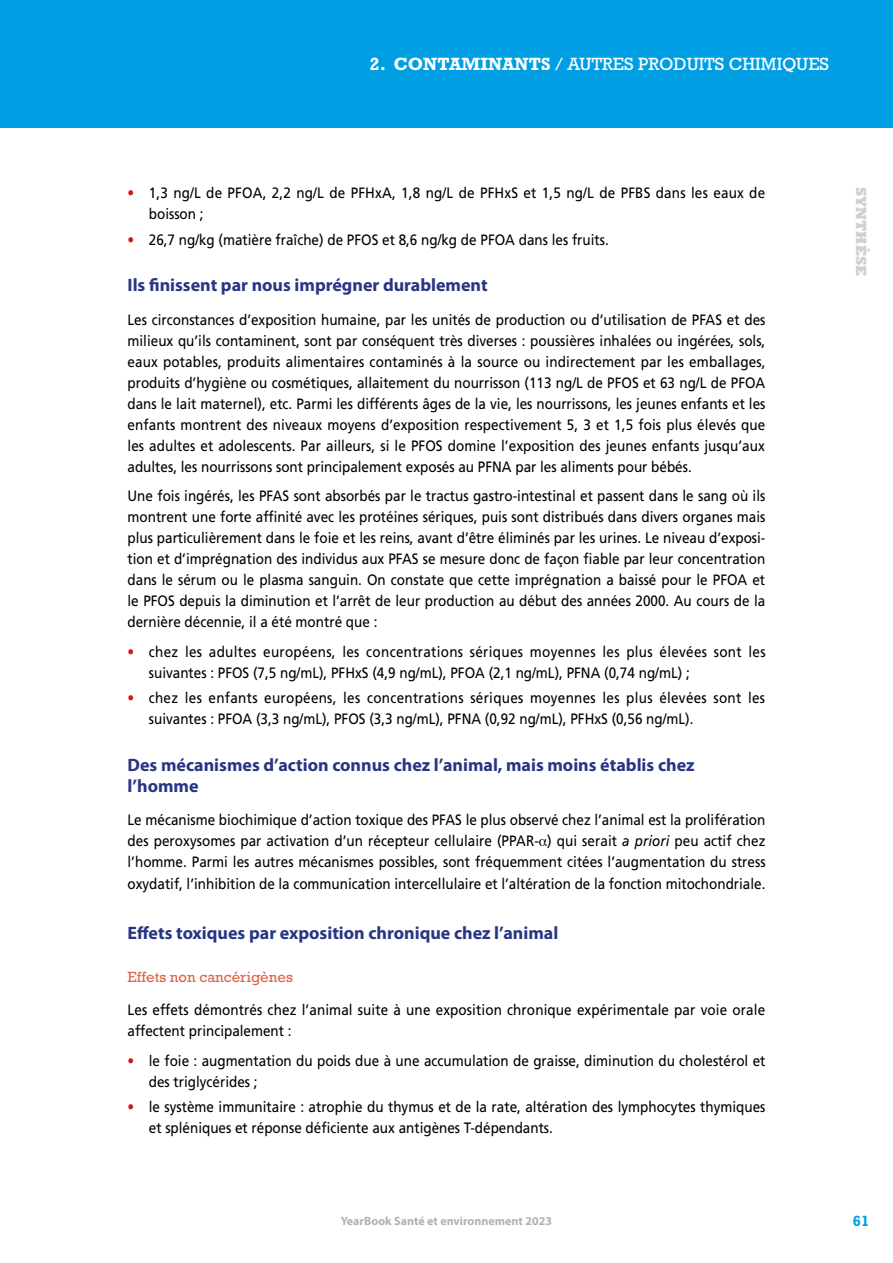
<style>
.page{position:relative;width:893px;height:1263px;background:#fff}
.page>*{position:absolute;margin:0;border:0;box-sizing:border-box;transform-origin:0 0}
.t1{font:700 18px/21px "Myriad Pro";color:#283583}
.t2{font:18px "Rockwell Std";color:#fff}
.t3{font:15px/21px "Frutiger LT Std";color:#000;scale:.9 1}
.t4{font:15px/21px "Frutiger LT Std";letter-spacing:.02em;color:#000;scale:.9 1}
.t5{font:15px "Rockwell Std";color:#dc674c}
.t6{font:800 15px "Rockwell Std";color:#d0d0d0}
.t7{font:700 15px "Rockwell Std";color:#009fe3}
.t8{font:700 12px "Myriad Pro";color:#b3b2b2}
.s1{font-weight:700}
.s2{color:#cd1719}
.s3{font-style:italic}
</style>
<div class="page">
<div style="left:0;top:0;width:893px;height:128px;background:#009fe3"></div>
<p class="t2" style="left:370px;top:53px;width:461px"><span class="s1">2. CONTAMINANTS</span> / AUTRES PRODUITS CHIMIQUES</p>
<p class="t3" style="left:149px;top:183px;width:686px;text-indent:-21px"><span class="s2">•</span> 1,3 ng/L de PFOA, 2,2 ng/L de PFHxA, 1,8 ng/L de PFHxS et 1,5 ng/L de PFBS dans les eaux de boisson ;</p>
<p class="t3" style="left:128px;top:229px;width:536px"><span class="s2">•</span> 26,7 ng/kg (matière fraîche) de PFOS et 8,6 ng/kg de PFOA dans les fruits.</p>
<p class="t1" style="left:128px;top:275px;width:362px">Ils finissent par nous imprégner durablement</p>
<p class="t3" style="left:128px;top:309px;width:710px;text-align:justify">Les circonstances d’exposition humaine, par les unités de production ou d’utilisation de PFAS et des milieux qu’ils contaminent, sont par conséquent très diverses : poussières inhalées ou ingérées, sols, eaux potables, produits alimentaires contaminés à la source ou indirectement par les emballages, produits d’hygiène ou cosmétiques, allaitement du nourrisson (113 ng/L de PFOS et 63 ng/L de PFOA dans le lait maternel), etc. Parmi les différents âges de la vie, les nourrissons, les jeunes enfants et les enfants montrent des niveaux moyens d’exposition respectivement 5, 3 et 1,5 fois plus élevés que les adultes et adolescents. Par ailleurs, si le PFOS domine l’exposition des jeunes enfants jusqu’aux adultes, les nourrissons sont principalement exposés au PFNA par les aliments pour bébés.</p>
<p class="t3" style="left:128px;top:486px;width:710px;text-align:justify">Une fois ingérés, les PFAS sont absorbés par le tractus gastro-intestinal et passent dans le sang où ils montrent une forte affinité avec les protéines sériques, puis sont distribués dans divers organes mais plus particulièrement dans le foie et les reins, avant d’être éliminés par les urines. Le niveau d’exposi&shy;tion et d’imprégnation des individus aux PFAS se mesure donc de façon fiable par leur concentration dans le sérum ou le plasma sanguin. On constate que cette imprégnation a baissé pour le PFOA et le PFOS depuis la diminution et l’arrêt de leur production au début des années 2000. Au cours de la dernière décennie, il a été montré que :</p>
<p class="t4" style="left:149px;top:641px;width:687px;text-indent:-21px"><span class="s2">•</span> chez les adultes européens, les concentrations sériques moyennes les plus élevées sont les suivantes : PFOS (7,5 ng/mL), PFHxS (4,9 ng/mL), PFOA (2,1 ng/mL), PFNA (0,74 ng/mL) ;</p>
<p class="t4" style="left:149px;top:687px;width:686px;text-indent:-21px"><span class="s2">•</span> chez les enfants européens, les concentrations sériques moyennes les plus élevées sont les suivantes : PFOA (3,3 ng/mL), PFOS (3,3 ng/mL), PFNA (0,92 ng/mL), PFHxS (0,56 ng/mL).</p>
<p class="t1" style="left:128px;top:754px;width:568px">Des mécanismes d’action connus chez l’animal, mais moins établis chez l’homme</p>
<p class="t3" style="left:128px;top:810px;width:710px;text-align:justify">Le mécanisme biochimique d’action toxique des PFAS le plus observé chez l’animal est la prolifération des peroxysomes par activation d’un récepteur cellulaire (PPAR- ) qui serait <span class="s3">a priori</span> peu actif chez l’homme. Parmi les autres mécanismes possibles, sont fréquemment citées l’augmentation du stress oxydatif, l’inhibition de la communication intercellulaire et l’altération de la fonction mitochondriale.</p>
<p class="t1" style="left:128px;top:923px;width:432px">Effets toxiques par exposition chronique chez l’animal</p>
<p class="t5" style="left:128px;top:968px;width:167px">Effets non cancérigènes</p>
<p class="t3" style="left:128px;top:1000px;width:710px">Les effets démontrés chez l’animal suite à une exposition chronique expérimentale par voie orale affectent principalement :</p>
<p class="t3" style="left:149px;top:1050px;width:687px;text-indent:-21px"><span class="s2">•</span> le foie : augmentation du poids due à une accumulation de graisse, diminution du cholestérol et des triglycérides ;</p>
<p class="t3" style="left:149px;top:1096px;width:687px;text-indent:-21px"><span class="s2">•</span> le système immunitaire : atrophie du thymus et de la rate, altération des lymphocytes thymiques et spléniques et réponse déficiente aux antigènes T-dépendants.</p>
<p class="t8" style="left:341px;top:1214px;width:213px">YearBook Santé et environnement 2023</p>
<p class="t6" style="left:870px;top:187px;width:91px;rotate:90deg">SYNTHÈSE</p>
<p class="t7" style="left:853px;top:1211px;width:18px">61</p>
</div>
